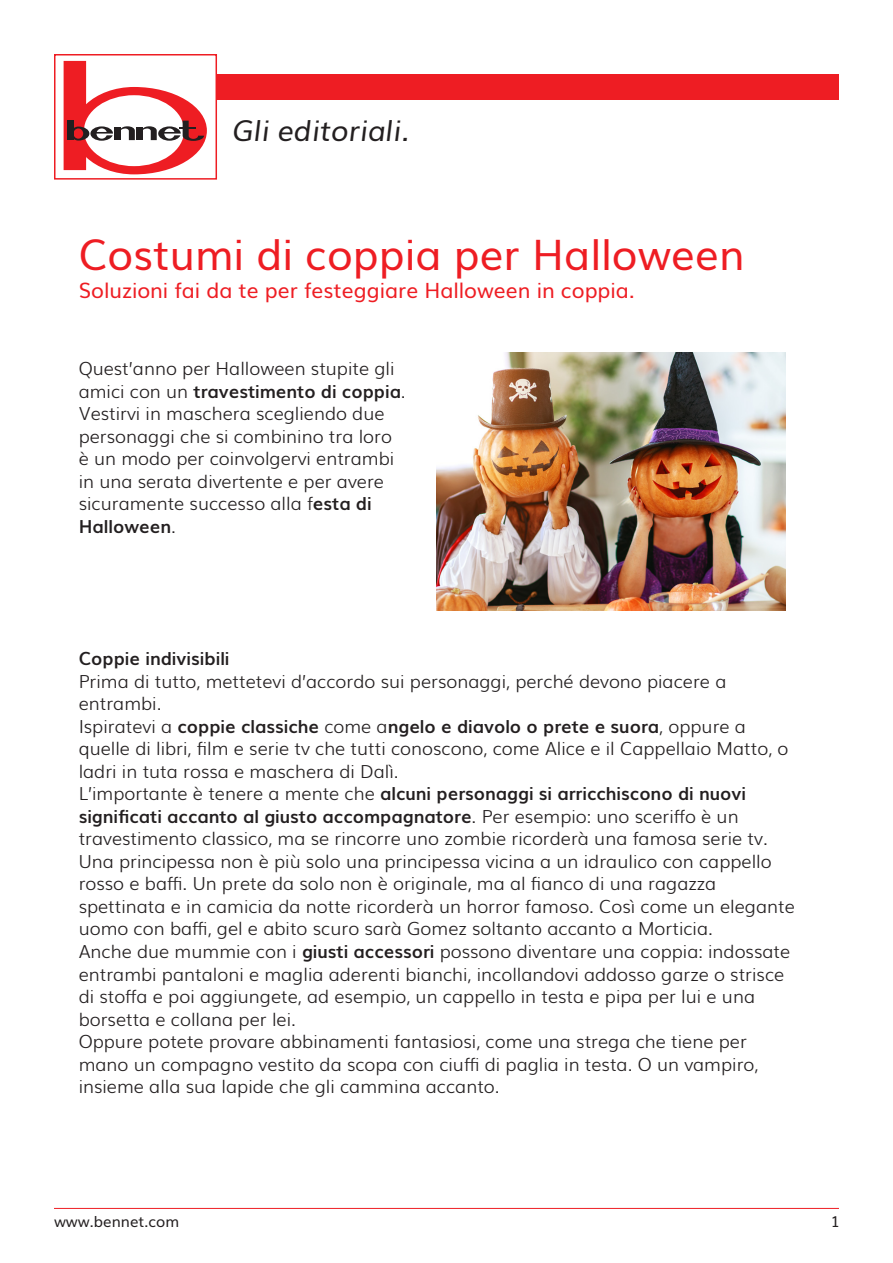
<style>
.page{position:relative;width:893px;height:1263px;background:#fff}
.page>*{position:absolute;margin:0;border:0;box-sizing:border-box;transform-origin:0 0}
.t1{font:42px "Muli";color:#ee1d23}
.t2{font:italic 28.5px "Muli";color:#231f20}
.t3{font:21px "Muli";color:#ee1d23}
.t4{font:300 18px/22.5px "Muli";color:#231f20}
.t5{font:700 18px "Muli";color:#231f20}
.t6{font:15px "Muli";color:#231f20}
.s1{font-weight:700}
</style>
<div class="page">
<div style="left:54px;top:74px;width:785px;height:26px;background:#ee1d23"></div>
<div style="left:55px;top:55px;width:161px;height:124px;background:#fff"></div>
<div style="left:54px;top:54px;width:163px;height:126px;border:2px solid #ee1d23"></div>
<svg style="left:64px;top:61px;width:143px;height:113px"></svg>
<hr style="left:54px;top:1208px;width:785px;height:1px;background:#ee1d23">
<img style="left:437px;top:353px;width:349px;height:257px">
<p class="t2" style="left:233px;top:107px;width:178px">Gli editoriali.</p>
<p class="t1" style="left:79px;top:220px;width:667px">Costumi di coppia per Halloween</p>
<p class="t3" style="left:79px;top:273px;width:557px">Soluzioni fai da te per festeggiare Halloween in coppia.</p>
<p class="t4" style="left:79px;top:356px;width:329px">Quest’anno per Halloween stupite gli amici con un <span class="s1">travestimento di coppia</span>.<br>Vestirvi in maschera scegliendo due personaggi che si combinino tra loro è un modo per coinvolgervi entrambi in una serata divertente e per avere sicuramente successo alla f<span class="s1">esta di Halloween</span>.</p>
<p class="t5" style="left:79px;top:644px;width:152px">Coppie indivisibili</p>
<p class="t4" style="left:79px;top:669px;width:649px">Prima di tutto, mettetevi d’accordo sui personaggi, perché devono piacere a entrambi.</p>
<p class="t4" style="left:79px;top:714px;width:711px">Ispiratevi a <span class="s1">coppie classiche</span> come a<span class="s1">ngelo e diavolo o prete e suora</span>, oppure a quelle di libri, film e serie tv che tutti conoscono, come Alice e il Cappellaio Matto, o ladri in tuta rossa e maschera di Dalì.</p>
<p class="t4" style="left:79px;top:781px;width:718px">L’importante è tenere a mente che <span class="s1">alcuni personaggi si arricchiscono di nuovi significati accanto al giusto accompagnatore</span>. Per esempio: uno sceriffo è un travestimento classico, ma se rincorre uno zombie ricorderà una famosa serie tv.<br>Una principessa non è più solo una principessa vicina a un idraulico con cappello rosso e baffi. Un prete da solo non è originale, ma al fianco di una ragazza spettinata e in camicia da notte ricorderà un horror famoso. Così come un elegante uomo con baffi, gel e abito scuro sarà Gomez soltanto accanto a Morticia.</p>
<p class="t4" style="left:79px;top:939px;width:713px">Anche due mummie con i <span class="s1">giusti accessori</span> possono diventare una coppia: indossate entrambi pantaloni e maglia aderenti bianchi, incollandovi addosso garze o strisce di stoffa e poi aggiungete, ad esempio, un cappello in testa e pipa per lui e una borsetta e collana per lei.</p>
<p class="t4" style="left:79px;top:1029px;width:681px">Oppure potete provare abbinamenti fantasiosi, come una strega che tiene per mano un compagno vestito da scopa con ciuffi di paglia in testa. O un vampiro, insieme alla sua lapide che gli cammina accanto.</p>
<p class="t6" style="left:54px;top:1209px;width:127px">www.bennet.com</p>
<p class="t6" style="left:831px;top:1209px;width:11px">1</p>
</div>
